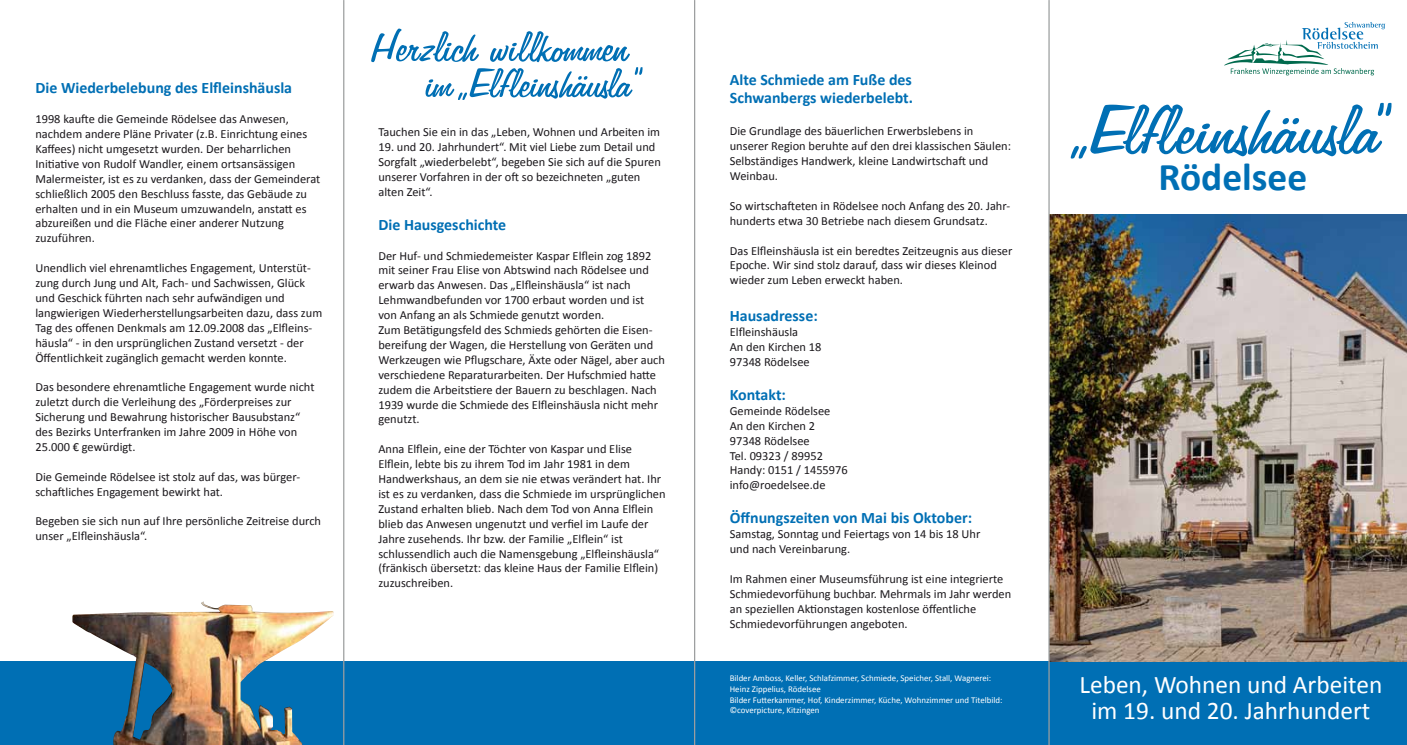
<style>
.page{position:relative;width:1407px;height:745px;background:#fff}
.page>*{position:absolute;margin:0;border:0;box-sizing:border-box;transform-origin:0 0}
.t1{font:78.12px "Freehand 575 BT Regular B";letter-spacing:.01em;color:#006fb4;scale:1.18 1}
.t2{font:47.75px "Freehand 575 BT Regular B";color:#006fb4;scale:1.14 1}
.t3{font:46.12px "Freehand 575 BT Regular B";color:#006fb4;scale:1.14 1}
.t4{font:700 39.38px "Calibri";color:#006fb4}
.t5{font:25.38px/26.6px "Calibri";color:#fff;text-align:center}
.t6{font:700 16px/17.8px "Calibri";color:#006fb4}
.t7{font:12.38px/14.9px "Calibri";color:#1a171b}
.t8{font:8.88px/10.6px "Calibri";color:#fff}
</style>
<div class="page">
<svg style="left:1224px;top:22px;width:161px;height:53px"></svg>
<div style="left:0;top:660px;width:1407px;height:84px;background:#006fb4"></div>
<img style="left:1049px;top:214px;width:358px;height:446px">
<img style="left:72px;top:601px;width:262px;height:143px">
<hr style="left:343px;top:0;width:1px;height:744px;background:#9c9e9f">
<hr style="left:694px;top:0;width:1px;height:744px;background:#9c9e9f">
<hr style="left:1048px;top:0;width:1px;height:744px;background:#9c9e9f">
<p class="t6" style="left:35px;top:79px;width:258px">Die Wiederbelebung des Elfleinshäusla</p>
<p class="t7" style="left:35px;top:111px;width:286px">1998 kaufte die Gemeinde Rödelsee das Anwesen, nachdem andere Pläne Privater (z.B. Einrichtung eines Kaffees) nicht umgesetzt wurden. Der beharrlichen Initiative von Rudolf Wandler, einem ortsansässigen Malermeister, ist es zu verdanken, dass der Gemeinderat schließlich 2005 den Beschluss fasste, das Gebäude zu erhalten und in ein Museum umzuwandeln, anstatt es abzureißen und die Fläche einer anderer Nutzung zuzuführen.</p>
<p class="t7" style="left:35px;top:260px;width:288px">Unendlich viel ehrenamtliches Engagement, Unterstüt&shy;zung durch Jung und Alt, Fach- und Sachwissen, Glück und Geschick führten nach sehr aufwändigen und langwierigen Wiederherstellungsarbeiten dazu, dass zum Tag des offenen Denkmals am 12.09.2008 das „Elfleins&shy;häusla“ - in den ursprünglichen Zustand versetzt - der Öffentlichkeit zugänglich gemacht werden konnte.</p>
<p class="t7" style="left:35px;top:379px;width:281px">Das besondere ehrenamtliche Engagement wurde nicht zuletzt durch die Verleihung des „Förderpreises zur Sicherung und Bewahrung historischer Bausubstanz“ des Bezirks Unterfranken im Jahre 2009 in Höhe von 25.000 € gewürdigt.</p>
<p class="t7" style="left:35px;top:469px;width:266px">Die Gemeinde Rödelsee ist stolz auf das, was bürger&shy;schaftliches Engagement bewirkt hat.</p>
<p class="t7" style="left:35px;top:513px;width:287px">Begeben sie sich nun auf Ihre persönliche Zeitreise durch unser „Elfleinshäusla“.</p>
<h2 class="t2" style="left:371px;top:22px;width:228px">Herzlich willkommen</h2>
<h3 class="t3" style="left:427px;top:59px;width:192px">im„Elfleinshäusla“</h3>
<p class="t7" style="left:378px;top:124px;width:283px">Tauchen Sie ein in das „Leben, Wohnen und Arbeiten im</p>
<p class="t7" style="left:378px;top:139px;width:284px">19. und 20. Jahrhundert“. Mit viel Liebe zum Detail und Sorgfalt „wiederbelebt“, begeben Sie sich auf die Spuren unserer Vorfahren in der oft so bezeichneten „guten alten Zeit“.</p>
<p class="t6" style="left:378px;top:215px;width:129px">Die Hausgeschichte</p>
<p class="t7" style="left:378px;top:248px;width:288px">Der Huf- und Schmiedemeister Kaspar Elflein zog 1892 mit seiner Frau Elise von Abtswind nach Rödelsee und erwarb das Anwesen. Das „Elfleinshäusla“ ist nach Lehmwandbefunden vor 1700 erbaut worden und ist von Anfang an als Schmiede genutzt worden.<br>Zum Betätigungsfeld des Schmieds gehörten die Eisen&shy;bereifung der Wagen, die Herstellung von Geräten und Werkzeugen wie Pflugschare, Äxte oder Nägel, aber auch verschiedene Reparaturarbeiten. Der Hufschmied hatte zudem die Arbeitstiere der Bauern zu beschlagen. Nach 1939 wurde die Schmiede des Elfleinshäusla nicht mehr genutzt.</p>
<p class="t7" style="left:378px;top:441px;width:289px">Anna Elflein, eine der Töchter von Kaspar und Elise Elflein, lebte bis zu ihrem Tod im Jahr 1981 in dem Handwerkshaus, an dem sie nie etwas verändert hat. Ihr ist es zu verdanken, dass die Schmiede im ursprünglichen Zustand erhalten blieb. Nach dem Tod von Anna Elflein blieb das Anwesen ungenutzt und verfiel im Laufe der Jahre zusehends. Ihr bzw. der Familie „Elflein“ ist schlussendlich auch die Namensgebung „Elfleinshäusla“ (fränkisch übersetzt: das kleine Haus der Familie Elflein) zuzuschreiben.</p>
<p class="t6" style="left:730px;top:71px;width:185px">Alte Schmiede am Fuße des<br>Schwanbergs wiederbelebt.</p>
<p class="t7" style="left:730px;top:124px;width:283px">Die Grundlage des bäuerlichen Erwerbslebens in unserer Region beruhte auf den drei klassischen Säulen:<br>Selbständiges Handwerk, kleine Landwirtschaft und Weinbau.</p>
<p class="t7" style="left:730px;top:198px;width:282px">So wirtschafteten in Rödelsee noch Anfang des 20. Jahr&shy;hunderts etwa 30 Betriebe nach diesem Grundsatz.</p>
<p class="t7" style="left:730px;top:243px;width:284px">Das Elfleinshäusla ist ein beredtes Zeitzeugnis aus dieser<br>Epoche. Wir sind stolz darauf, dass wir dieses Kleinod wieder zum Leben erweckt haben.</p>
<p class="t6" style="left:730px;top:307px;width:89px">Hausadresse:</p>
<p class="t7" style="left:730px;top:324px;width:93px">Elfleinshäusla<br>An den Kirchen 18<br>97348 Rödelsee</p>
<p class="t6" style="left:730px;top:385px;width:58px">Kontakt:</p>
<p class="t7" style="left:730px;top:403px;width:119px">Gemeinde Rödelsee<br>An den Kirchen 2<br>97348 Rödelsee<br>Tel. 09323 / 89952<br>Handy: 0151 / 1455976 info@roedelsee.de</p>
<p class="t6" style="left:730px;top:509px;width:244px">Öffnungszeiten von Mai bis Oktober:</p>
<p class="t7" style="left:730px;top:526px;width:252px">Samstag, Sonntag und Feiertags von 14 bis 18 Uhr und nach Vereinbarung.</p>
<p class="t7" style="left:730px;top:571px;width:283px">Im Rahmen einer Museumsführung ist eine integrierte Schmiedevorfühung buchbar. Mehrmals im Jahr werden an speziellen Aktionstagen kostenlose öffentliche Schmiedevorführungen angeboten.</p>
<p class="t8" style="left:730px;top:672px;width:274px">Bilder Amboss, Keller, Schlafzimmer, Schmiede, Speicher, Stall, Wagnerei:<br>Heinz Zippelius, Rödelsee<br>Bilder Futterkammer, Hof, Kinderzimmer, Küche, Wohnzimmer und Titelbild: ©coverpicture, Kitzingen</p>
<h1 class="t1" style="left:1069px;top:89px;width:278px">„Elfleinshäusla“</h1>
<h3 class="t4" style="left:1158px;top:151px;width:150px">Rödelsee</h3>
<h3 class="t5" style="left:1079px;top:670px;width:304px">Leben, Wohnen und Arbeiten im 19. und 20. Jahrhundert</h3>
</div>
